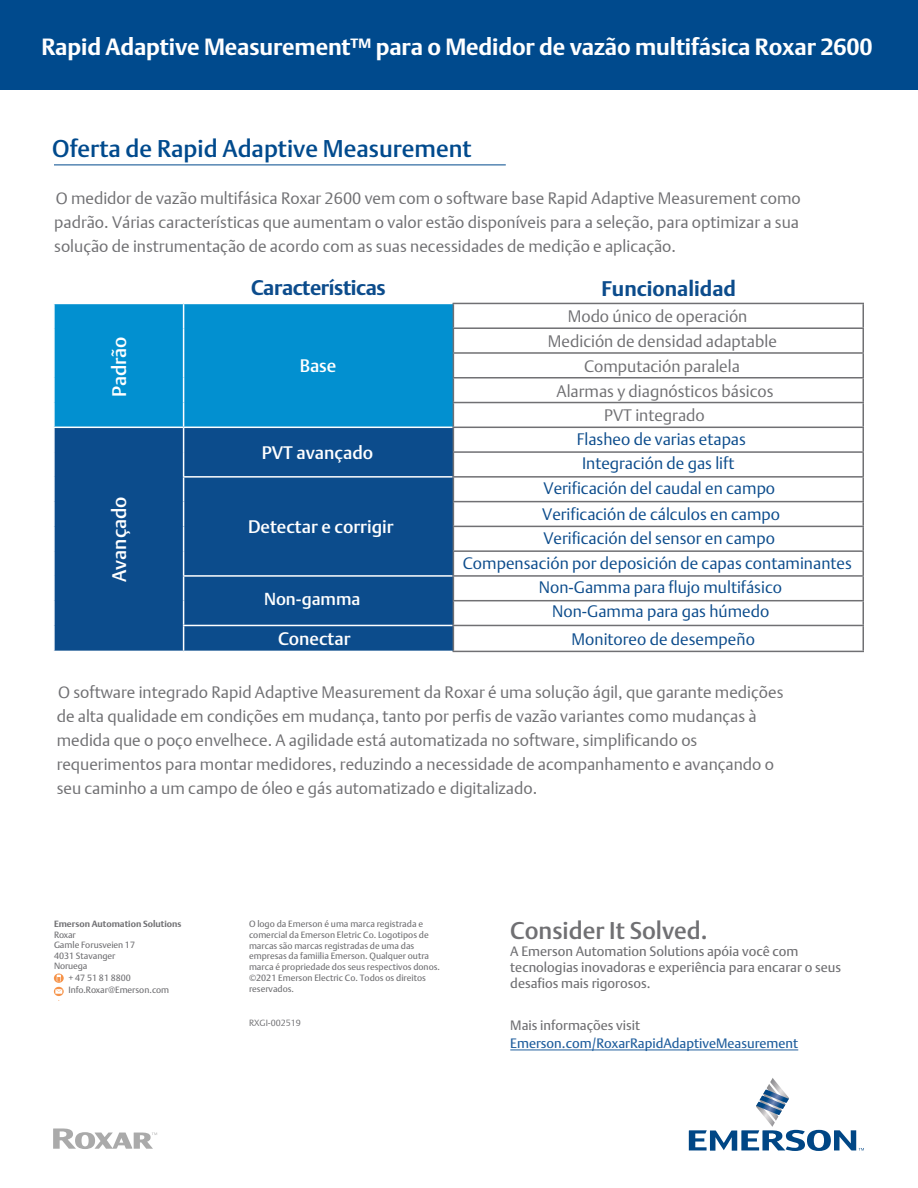
<style>
.page{position:relative;width:918px;height:1188px;background:#fff}
.page>*{position:absolute;margin:0;border:0;box-sizing:border-box;transform-origin:0 0}
.t1{font:500 24px "DTL Argo T";color:#004a8d}
.t2{font:500 24px "DTL Argo T";color:#707073}
.t3{font:700 23.25px "DTL Argo T";letter-spacing:-.005em;color:#fff}
.t4{font:700 21px "DTL Argo T";letter-spacing:-.02em;color:#0c4c8c}
.t5{font:700 21px "DTL Argo T";color:#0c4c8c}
.t6{font:500 19.5px "DTL Argo T";color:#fff}
.t7{font:500 18px "DTL Argo T";color:#fff}
.t8{font:500 17.25px "DTL Argo T";color:#fff}
.t9{font:16.5px/24px "DTL Argo T Light";color:#707073;text-align:justify}
.t10{font:300 16.5px "DTL Argo T";color:#0c4c8c}
.t11{font:300 16.5px "DTL Argo T";color:#707073}
.t12{font:13.5px/16.2px "DTL Argo T";color:#707073}
.t13{font:13.5px/18px "DTL Argo T";color:#1f5e9d}
.t14{font:9px/10.8px "DTL Argo T";color:#707073}
.t15{font:9px "DTL Argo T Light";color:#707073}
.s1{font-weight:700}
.s2{color:#707073}
</style>
<div class="page">
<div style="left:0;top:0;width:918px;height:89px;background:#004a8d"></div>
<svg style="left:689px;top:1078px;width:175px;height:73px"></svg>
<hr style="left:54px;top:165px;width:452px;height:1px;background:#004a8d">
<svg style="left:54px;top:974px;width:10px;height:27px"></svg>
<div style="left:55px;top:304px;width:398px;height:123px;background:#0290d0"></div>
<div style="left:55px;top:428px;width:398px;height:223px;background:#0c4c8c"></div>
<hr style="left:183px;top:476px;width:270px;height:2px;background:#fff">
<hr style="left:183px;top:575px;width:270px;height:2px;background:#fff">
<hr style="left:183px;top:625px;width:270px;height:1px;background:#fff">
<svg style="left:183px;top:304px;width:1px;height:347px"></svg>
<hr style="left:453px;top:303px;width:411px;height:1px;background:#707073">
<hr style="left:862px;top:304px;width:2px;height:23px;background:#707073">
<hr style="left:453px;top:327px;width:411px;height:2px;background:#707073">
<hr style="left:862px;top:329px;width:2px;height:23px;background:#707073">
<hr style="left:453px;top:352px;width:411px;height:2px;background:#707073">
<hr style="left:862px;top:354px;width:2px;height:23px;background:#707073">
<hr style="left:453px;top:377px;width:411px;height:2px;background:#707073">
<hr style="left:862px;top:379px;width:2px;height:23px;background:#707073">
<hr style="left:453px;top:402px;width:411px;height:1px;background:#707073">
<hr style="left:862px;top:403px;width:2px;height:24px;background:#707073">
<hr style="left:453px;top:427px;width:411px;height:1px;background:#707073">
<hr style="left:862px;top:428px;width:2px;height:23px;background:#707073">
<hr style="left:453px;top:451px;width:411px;height:2px;background:#707073">
<hr style="left:862px;top:453px;width:2px;height:23px;background:#707073">
<hr style="left:453px;top:476px;width:411px;height:2px;background:#707073">
<hr style="left:862px;top:478px;width:2px;height:23px;background:#707073">
<hr style="left:453px;top:501px;width:411px;height:1px;background:#707073">
<hr style="left:862px;top:502px;width:2px;height:24px;background:#707073">
<hr style="left:453px;top:526px;width:411px;height:1px;background:#707073">
<hr style="left:862px;top:527px;width:2px;height:23px;background:#707073">
<hr style="left:453px;top:550px;width:411px;height:2px;background:#707073">
<hr style="left:862px;top:552px;width:2px;height:23px;background:#707073">
<hr style="left:453px;top:575px;width:411px;height:2px;background:#707073">
<hr style="left:862px;top:577px;width:2px;height:23px;background:#707073">
<hr style="left:453px;top:600px;width:411px;height:1px;background:#707073">
<hr style="left:862px;top:601px;width:2px;height:24px;background:#707073">
<hr style="left:453px;top:625px;width:411px;height:1px;background:#707073">
<svg style="left:453px;top:304px;width:1px;height:347px"></svg>
<hr style="left:862px;top:626px;width:2px;height:25px;background:#707073">
<hr style="left:453px;top:651px;width:411px;height:1px;background:#707073">
<svg style="left:53px;top:1128px;width:104px;height:21px"></svg>
<hr style="left:510px;top:1050px;width:288px;height:1px;background:#1f5e9d">
<p class="t3" style="left:41px;top:33px;width:833px">Rapid Adaptive Measurement™ para o Medidor de vazão multifásica Roxar 2600</p>
<p class="t1" style="left:52px;top:134px;width:421px">Oferta de Rapid Adaptive Measurement</p>
<p class="t9" style="left:54px;top:186px;width:748px">O medidor de vazão multifásica Roxar 2600 vem com o software base Rapid Adaptive Measurement como padrão. Várias características que aumentam o valor estão disponíveis para a seleção, para optimizar a sua solução de instrumentação de acordo com as suas necessidades de medição e aplicação.</p>
<p class="t6" style="left:108px;top:397px;width:62px;rotate:-90deg">Padrão</p>
<p class="t6" style="left:108px;top:582px;width:87px;rotate:-90deg">Avançado</p>
<p class="t4" style="left:251px;top:275px;width:136px">Características</p>
<p class="t5" style="left:602px;top:276px;width:136px">Funcionalidad</p>
<p class="t7" style="left:300px;top:355px;width:38px">Base</p>
<p class="t7" style="left:262px;top:442px;width:113px">PVT avançado</p>
<p class="t7" style="left:248px;top:516px;width:147px">Detectar e corrigir</p>
<p class="t8" style="left:264px;top:588px;width:98px">Non-gamma</p>
<p class="t11" style="left:568px;top:307px;width:181px">Modo único de operación</p>
<p class="t11" style="left:548px;top:331px;width:230px">Medición de densidad adaptable</p>
<p class="t11" style="left:584px;top:356px;width:157px">Computación paralela</p>
<p class="t11" style="left:557px;top:381px;width:219px">Alarmas y diagnósticos básicos</p>
<p class="t11" style="left:604px;top:406px;width:102px">PVT integrado</p>
<p class="t10" style="left:577px;top:429px;width:171px">Flasheo de varias etapas</p>
<p class="t10" style="left:582px;top:453px;width:154px">Integración de gas lift</p>
<p class="t10" style="left:543px;top:479px;width:233px">Verificación del caudal en campo</p>
<p class="t10" style="left:542px;top:505px;width:240px">Verificación de cálculos en campo</p>
<p class="t10" style="left:543px;top:528px;width:233px">Verificación del sensor en campo</p>
<p class="t10" style="left:463px;top:554px;width:390px">Compensación por deposición de capas contaminantes</p>
<p class="t10" style="left:539px;top:578px;width:245px">Non-Gamma para flujo multifásico</p>
<p class="t10" style="left:552px;top:602px;width:219px">Non-Gamma para gas húmedo</p>
<p class="t7" style="left:278px;top:628px;width:74px">Conectar</p>
<p class="t10" style="left:572px;top:629px;width:185px">Monitoreo de desempeño</p>
<p class="t9" style="left:57px;top:680px;width:728px;text-align:left">O software integrado Rapid Adaptive Measurement da Roxar é uma solução ágil, que garante medições de alta qualidade em condições em mudança, tanto por perfis de vazão variantes como mudanças à medida que o poço envelhece. A agilidade está automatizada no software, simplificando os requerimentos para montar medidores, reduzindo a necessidade de acompanhamento e avançando o seu caminho a um campo de óleo e gás automatizado e digitalizado.</p>
<p class="t14" style="left:54px;top:919px;width:129px"><span class="s1">Emerson Automation Solutions<br></span>Roxar<br>Gamle Forusveien 17<br>4031 Stavanger<br>Noruega</p>
<p class="t14" style="left:68px;top:972px;width:64px">+ 47 51 81 8800</p>
<p class="t14" style="left:68px;top:984px;width:102px">Info.Roxar@Emerson.com</p>
<p class="t14" style="left:249px;top:918px;width:193px">O logo da Emerson é uma marca registrada e comercial da Emerson Eletric Co. Logotipos de marcas são marcas registradas de uma das empresas da famiilia Emerson. Qualquer outra marca é propriedade dos seus respectivos donos. ©2021 Emerson Electric Co. Todos os direitos reservados.</p>
<p class="t15" style="left:249px;top:1018px;width:53px">RXGI-002519</p>
<p class="t2" style="left:510px;top:917px;width:199px">Consider It Solved.</p>
<p class="t12" style="left:510px;top:943px;width:332px">A Emerson Automation Solutions apóia você com tecnologias inovadoras e experiência para encarar o seus desafios mais rigorosos.</p>
<p class="t13" style="left:510px;top:1016px;width:289px"><span class="s2">Mais informações visit<br></span>Emerson.com/RoxarRapidAdaptiveMeasurement</p>
</div>
